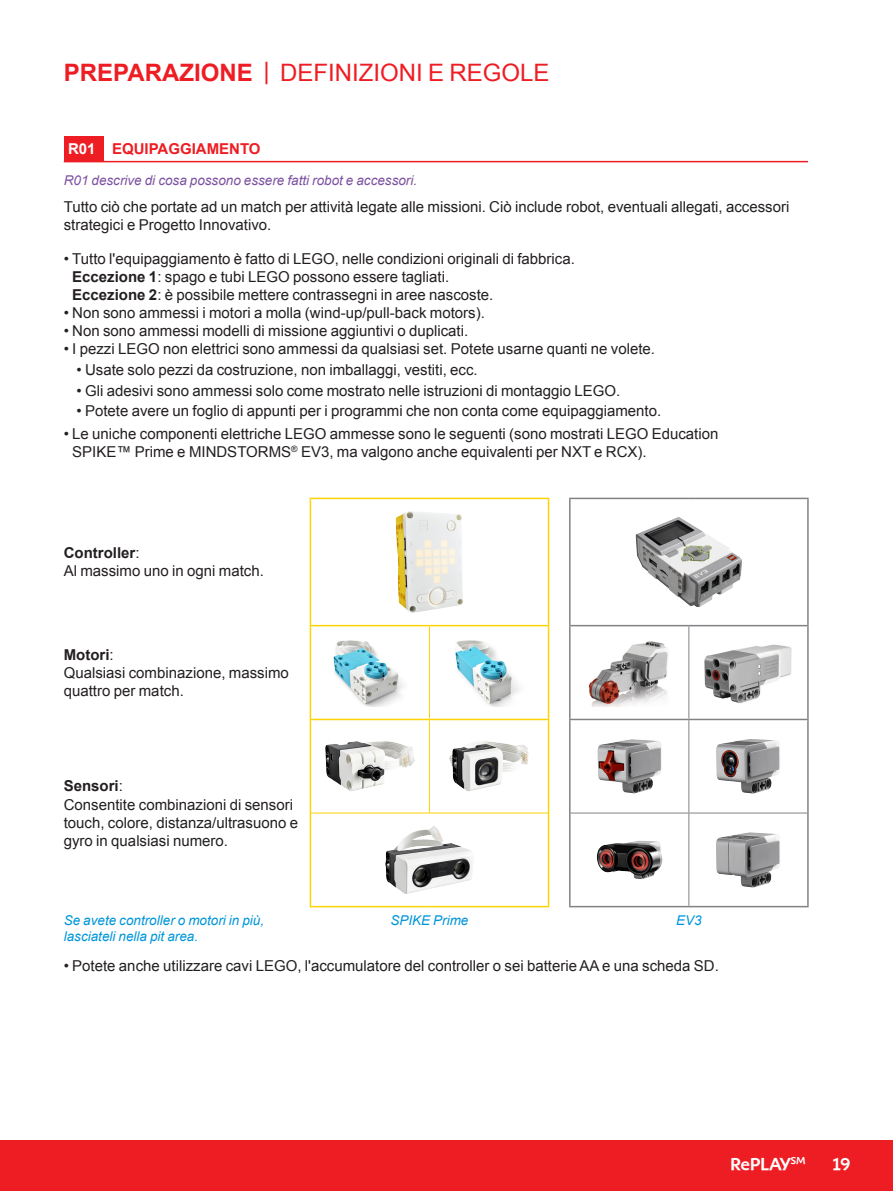
<style>
.page{position:relative;width:893px;height:1191px;background:#fff}
.page>*{position:absolute;margin:0;border:0;box-sizing:border-box;transform-origin:0 0}
.t1{font:24px "Arial";color:#ee1d23}
.t2{font:500 18px "Shinn RR";letter-spacing:-.015em;color:#fff}
.Basic_Body_10{font:15px/18px "Arial";color:#231f20}
.Basic_Body_10-2{font:700 15px "Arial";color:#ee1d23}
.Basic_Body_10-3{font:700 15px "Arial";color:#fff}
.Requirement_text{font:italic 13.5px/16.2px "Arial";color:#0095d9}
.Rule_summarize_text{font:italic 13.5px "Arial";color:#7c51a1}
.s1{font-weight:700}
</style>
<div class="page">
<div style="left:0;top:1140px;width:893px;height:51px;background:#ee1d23"></div>
<div style="left:64px;top:136px;width:39px;height:26px;background:#ee1d23"></div>
<hr style="left:103px;top:161px;width:705px;height:1px;background:#ee1d23">
<hr style="left:310px;top:497px;width:119px;height:2px;background:#fed304">
<hr style="left:429px;top:497px;width:120px;height:2px;background:#fed304">
<hr style="left:310px;top:625px;width:119px;height:1px;background:#fed304">
<hr style="left:429px;top:625px;width:120px;height:1px;background:#fed304">
<hr style="left:310px;top:718px;width:119px;height:2px;background:#fed304">
<hr style="left:429px;top:718px;width:120px;height:2px;background:#fed304">
<hr style="left:310px;top:906px;width:119px;height:1px;background:#fed304">
<hr style="left:429px;top:906px;width:120px;height:1px;background:#fed304">
<hr style="left:429px;top:626px;width:1px;height:92px;background:#fed304">
<hr style="left:429px;top:720px;width:1px;height:92px;background:#fed304">
<hr style="left:311px;top:812px;width:118px;height:1px;background:#fed304">
<hr style="left:429px;top:812px;width:119px;height:1px;background:#fed304">
<hr style="left:310px;top:499px;width:1px;height:126px;background:#fed304">
<hr style="left:548px;top:499px;width:1px;height:126px;background:#fed304">
<hr style="left:310px;top:626px;width:1px;height:92px;background:#fed304">
<hr style="left:548px;top:626px;width:1px;height:92px;background:#fed304">
<hr style="left:310px;top:720px;width:1px;height:93px;background:#fed304">
<hr style="left:548px;top:720px;width:1px;height:93px;background:#fed304">
<hr style="left:310px;top:813px;width:1px;height:93px;background:#fed304">
<hr style="left:548px;top:813px;width:1px;height:93px;background:#fed304">
<hr style="left:569px;top:497px;width:120px;height:2px;background:#808285">
<hr style="left:569px;top:499px;width:2px;height:126px;background:#808285">
<hr style="left:689px;top:497px;width:120px;height:2px;background:#808285">
<hr style="left:807px;top:499px;width:2px;height:126px;background:#808285">
<hr style="left:569px;top:625px;width:120px;height:1px;background:#808285">
<hr style="left:569px;top:626px;width:2px;height:92px;background:#808285">
<hr style="left:689px;top:625px;width:120px;height:1px;background:#808285">
<hr style="left:807px;top:626px;width:2px;height:92px;background:#808285">
<hr style="left:569px;top:718px;width:120px;height:2px;background:#808285">
<hr style="left:569px;top:720px;width:2px;height:93px;background:#808285">
<hr style="left:689px;top:718px;width:120px;height:2px;background:#808285">
<hr style="left:807px;top:720px;width:2px;height:93px;background:#808285">
<hr style="left:569px;top:813px;width:2px;height:93px;background:#808285">
<hr style="left:807px;top:813px;width:2px;height:93px;background:#808285">
<hr style="left:569px;top:906px;width:120px;height:1px;background:#808285">
<hr style="left:689px;top:906px;width:120px;height:1px;background:#808285">
<hr style="left:688px;top:626px;width:1px;height:92px;background:#808285">
<hr style="left:688px;top:720px;width:1px;height:92px;background:#808285">
<hr style="left:571px;top:812px;width:118px;height:1px;background:#808285">
<hr style="left:689px;top:812px;width:118px;height:1px;background:#808285">
<hr style="left:688px;top:813px;width:1px;height:93px;background:#808285">
<img style="left:396px;top:511px;width:67px;height:102px">
<img style="left:636px;top:517px;width:106px;height:90px">
<img style="left:333px;top:640px;width:71px;height:66px">
<img style="left:455px;top:640px;width:64px;height:66px">
<img style="left:588px;top:641px;width:80px;height:65px">
<img style="left:704px;top:644px;width:88px;height:60px">
<img style="left:325px;top:741px;width:90px;height:50px">
<img style="left:449px;top:741px;width:80px;height:50px">
<img style="left:597px;top:739px;width:64px;height:54px">
<img style="left:716px;top:739px;width:64px;height:54px">
<img style="left:385px;top:826px;width:87px;height:68px">
<img style="left:597px;top:840px;width:66px;height:39px">
<img style="left:716px;top:832px;width:64px;height:55px">
<p class="t1" style="left:64px;top:57px;width:487px"><span class="s1">PREPARAZIONE</span> | DEFINIZIONI E REGOLE</p>
<p class="Basic_Body_10-3" style="left:68px;top:139px;width:29px">R01</p>
<p class="Basic_Body_10-2" style="left:112px;top:139px;width:150px">EQUIPAGGIAMENTO</p>
<p class="Rule_summarize_text" style="left:64px;top:172px;width:355px">R01 descrive di cosa possono essere fatti robot e accessori.</p>
<p class="Basic_Body_10" style="left:64px;top:198px;width:727px">Tutto ciò che portate ad un match per attività legate alle missioni. Ciò include robot, eventuali allegati, accessori strategici e Progetto Innovativo.</p>
<p class="Basic_Body_10" style="left:72px;top:250px;width:504px;text-indent:-9px">• Tutto l'equipaggiamento è fatto di LEGO, nelle condizioni originali di fabbrica.<br><span class="s1">Eccezione 1</span>: spago e tubi LEGO possono essere tagliati.<br><span class="s1">Eccezione 2</span>: è possibile mettere contrassegni in aree nascoste.</p>
<p class="Basic_Body_10" style="left:64px;top:304px;width:423px">• Non sono ammessi i motori a molla (wind-up/pull-back motors).</p>
<p class="Basic_Body_10" style="left:64px;top:322px;width:406px">• Non sono ammessi modelli di missione aggiuntivi o duplicati.</p>
<p class="Basic_Body_10" style="left:64px;top:340px;width:593px">• I pezzi LEGO non elettrici sono ammessi da qualsiasi set. Potete usarne quanti ne volete.</p>
<p class="Basic_Body_10" style="left:77px;top:361px;width:403px">• Usate solo pezzi da costruzione, non imballaggi, vestiti, ecc.</p>
<p class="Basic_Body_10" style="left:77px;top:381px;width:545px">• Gli adesivi sono ammessi solo come mostrato nelle istruzioni di montaggio LEGO.</p>
<p class="Basic_Body_10" style="left:77px;top:402px;width:586px">• Potete avere un foglio di appunti per i programmi che non conta come equipaggiamento.</p>
<p class="Basic_Body_10" style="left:72px;top:424px;width:648px;text-indent:-9px">• Le uniche componenti elettriche LEGO ammesse sono le seguenti (sono mostrati LEGO Education<br>SPIKE™ Prime e MINDSTORMS<sup>®</sup> EV3, ma valgono anche equivalenti per NXT e RCX).</p>
<p class="Basic_Body_10" style="left:64px;top:544px;width:202px"><span class="s1">Controller</span>:<br>Al massimo uno in ogni match.</p>
<p class="Basic_Body_10" style="left:64px;top:646px;width:227px"><span class="s1">Motori</span>:<br>Qualsiasi combinazione, massimo quattro per match.</p>
<p class="Basic_Body_10" style="left:64px;top:777px;width:236px"><span class="s1">Sensori</span>:<br>Consentite combinazioni di sensori touch, colore, distanza/ultrasuono e gyro in qualsiasi numero.</p>
<p class="Requirement_text" style="left:64px;top:912px;width:202px">Se avete controller o motori in più, lasciateli nella pit area.</p>
<p class="Requirement_text" style="left:390px;top:912px;width:80px">SPIKE Prime</p>
<p class="Requirement_text" style="left:676px;top:912px;width:27px">EV3</p>
<p class="Basic_Body_10" style="left:64px;top:957px;width:657px">• Potete anche utilizzare cavi LEGO, l'accumulatore del controller o sei batterie AA e una scheda SD.</p>
<p class="t2" style="left:730px;top:1152px;width:76px">RePLAY<sup>SM</sup></p>
<p class="t2" style="left:833px;top:1152px;width:19px">19</p>
</div>
